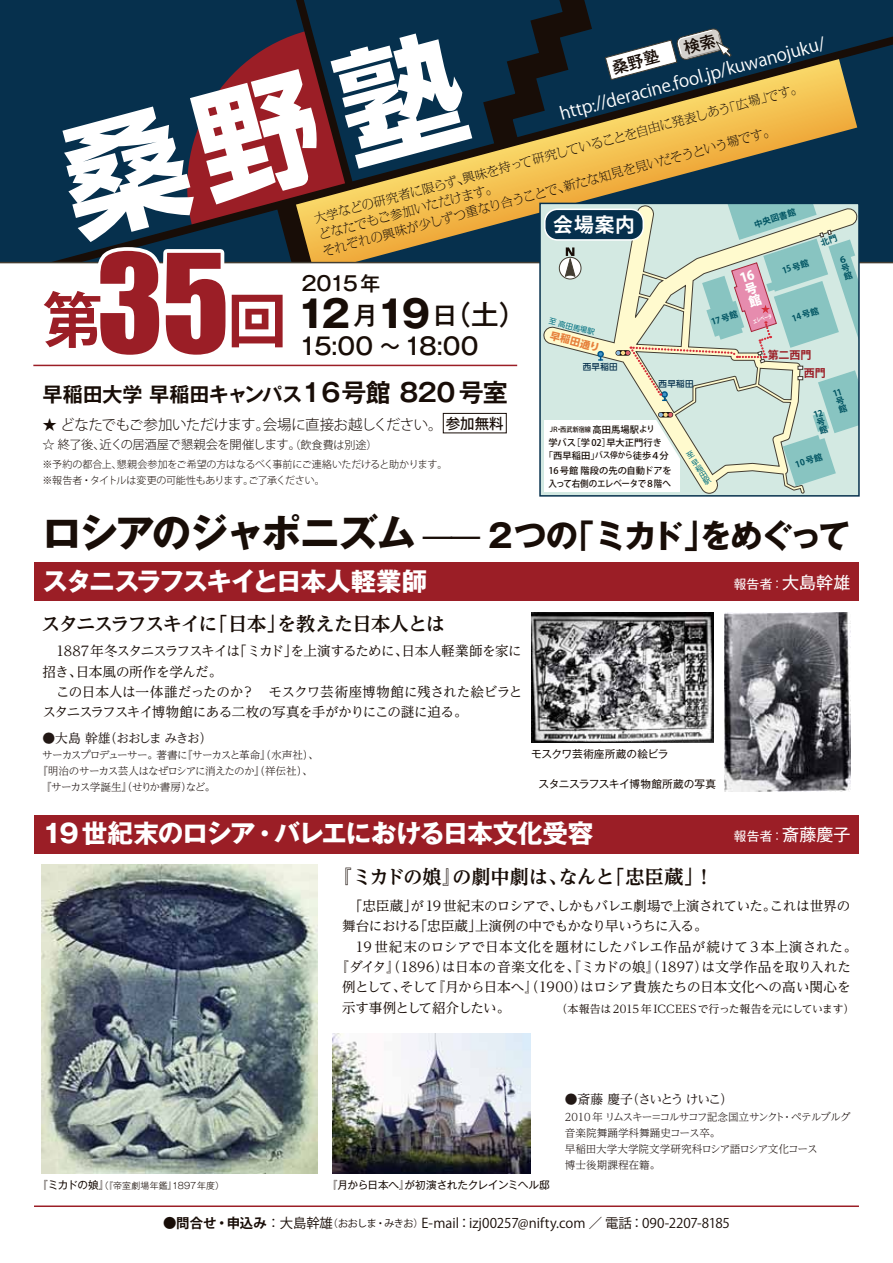
<style>
.page{position:relative;width:893px;height:1263px;background:#fff}
.page>*{position:absolute;margin:0;border:0;box-sizing:border-box;transform-origin:0 0}
.t1{font:126.45px "Impact";color:#9b1e26}
.t2{font:700 59.85px "Koz Go Pro";color:#9b1e26}
.t3{font:700 37.35px "Gothic MB101 Pr 6 N";color:#180d07}
.t4{font:700 32.1px "Gothic MB101 Pr 6 N";letter-spacing:-.065em;color:#180d07}
.t5{font:700 25.5px "Gothic MB101 Pr 6 N";letter-spacing:-.045em;color:#fff}
.t6{font:700 25.5px "Gothic MB101 Pr 6 N";letter-spacing:-.07em;color:#fff}
.t7{font:500 23.4px "Gothic MB101 Pr 6 N";letter-spacing:-.05em;color:#180d07}
.t8{font:700 20.1px "Gothic MB101 Pr 6 N De";letter-spacing:-.01em;color:#180d07}
.t9{font:500 19.95px "Gothic MB101 Pr 6 N";letter-spacing:-.05em;color:#180d07}
.t10{font:700 19.65px "Koz Go Pro";color:#fff}
.t11{font:700 19.2px "UD Reimin Pr 6 N";letter-spacing:-.06em;color:#180d07}
.t12{font:700 19.2px "UD Reimin Pr 6 N";letter-spacing:-.005em;color:#180d07}
.t13{font:17.4px "Koz Go Pro";color:#fff}
.t14{font:300 14.55px "Koz Go Pro";letter-spacing:-.04em;color:#180d07}
.t15{font:13.65px/20.4px "UD Reimin Pr 6 N";letter-spacing:-.03em;color:#180d07}
.t16{font:13.65px "UD Reimin Pr 6 N";letter-spacing:.01em;color:#180d07}
.t17{font:13.65px "UD Reimin Pr 6 N";letter-spacing:.015em;color:#180d07}
.t18{font:13.65px "UD Reimin Pr 6 N";letter-spacing:-.065em;color:#180d07}
.t19{font:13.35px "Koz Go Pro";color:#180d07}
.t20{font:12.75px "UD Reimin Pr 6 N";letter-spacing:-.105em;color:#221815}
.t21{font:12.75px "Gothic MB101 Pr 6 N";letter-spacing:.02em;color:#fff}
.t22{font:800 12.75px/12.8px "Koz Go Pro";color:#fff}
.t23{font:300 12.3px "Koz Go Pro";letter-spacing:-.035em;color:#180d07}
.t24{font:300 11.85px/17px "M News M Pro";color:#180d07}
.t25{font:10.95px "UD Reimin Pr 6 N";letter-spacing:-.005em;color:#180d07}
.t26{font:700 10.95px "Koz Go Pro";color:#9b1e26}
.t27{font:300 10.65px/16.2px "UD Reimin Pr 6 N";letter-spacing:-.025em;color:#221815}
.t28{font:10.65px "Gothic MB101 Pr 6 N";letter-spacing:-.015em;color:#180d07}
.t29{font:300 10.65px "UD Reimin Pr 6 N";letter-spacing:-.06em;color:#221815}
.t30{font:300 10.65px "UD Reimin Pr 6 N";letter-spacing:-.105em;color:#221815}
.t31{font:300 10.05px/15.9px "Koz Go Pro";letter-spacing:-.025em;color:#180d07}
.t32{font:700 10.05px "UD Shin Go Pr 6 N";color:#e6803c}
.t33{font:500 9.3px/12.9px "Koz Go Pro";letter-spacing:-.005em;color:#180d07;text-align:center}
.t34{font:300 9px "Gothic MB101 Pr 6 N";letter-spacing:.015em;color:#180d07}
.t35{font:700 8.55px/8.6px "Koz Go Pro";color:#005462}
.t36{font:500 8.55px "UD Shin Go Pr 6 N";letter-spacing:.03em;color:#06304d}
.t37{font:7.35px "UD Shin Go Pr 6 N";color:#006f7f}
.t38{font:500 6.9px "Koz Go Pro";letter-spacing:.005em;color:#180d07;scale:.88 1}
.t39{font:700 5.55px "Koz Go Pro";color:#fff;scale:.75 1}
.s1{font-weight:500;font-size:24.9px}
.s2{font-weight:500;font-size:27.45px}
.s3{font-size:25.05px}
.s4{font-weight:500}
.s5{font-size:11.1px}
.s6{font-size:9.3px}
.s7{font-size:8.25px}
.s8{font-size:39.3px}
.s9{font-weight:500;font-size:29.4px}
.s10{font-size:16.95px}
.s11{font-weight:400;font-size:10.65px}
.s12{font-weight:700}
.s13{font-size:10.05px}
</style>
<div class="page">
<svg style="left:0;top:0;width:893px;height:263px;background:#3c4e4a"></svg>
<svg style="left:542px;top:206px;width:315px;height:288px"></svg>
<div style="left:597px;top:351px;width:7px;height:6px;border:1px solid #00578b;border-radius:50%"></div>
<svg style="left:598px;top:352px;width:5px;height:9px"></svg>
<svg style="left:559px;top:257px;width:22px;height:22px"></svg>
<div style="left:559px;top:257px;width:22px;height:22px;border:1px solid #433d32;border-radius:50%"></div>
<svg style="left:564px;top:247px;width:12px;height:36px"></svg>
<div style="left:539px;top:203px;width:321px;height:294px;border:2px solid #06304d"></div>
<div style="left:545px;top:209px;width:98px;height:31px;background:#06304d;border-radius:13px"></div>
<div style="left:544px;top:209px;width:100px;height:32px;border:2px solid #fff;border-radius:13px"></div>
<svg style="left:92px;top:0;width:261px;height:264px;background:#334c5a"></svg>
<hr style="left:33px;top:365px;width:484px;height:1px;background:#9b1e26">
<hr style="left:34px;top:1205px;width:825px;height:2px;background:#9b1e26">
<div style="left:443px;top:413px;width:64px;height:20px;border:1px solid #180d07"></div>
<div style="left:34px;top:563px;width:825px;height:38px;background:#9b1e26"></div>
<div style="left:34px;top:815px;width:825px;height:38px;background:#9b1e26"></div>
<img style="left:41px;top:864px;width:277px;height:309px">
<img style="left:332px;top:1034px;width:198px;height:139px">
<img style="left:531px;top:613px;width:183px;height:130px">
<img style="left:724px;top:613px;width:126px;height:178px">
<svg style="left:52px;top:24px;width:422px;height:221px;background:#413b41"></svg>
<svg style="left:615px;top:203px;width:244px;height:283px;background:#c5d8ce"></svg>
<svg style="left:468px;top:0;width:264px;height:172px;background:#565d4c"></svg>
<p class="t13" style="left:557px;top:103px;width:276px;rotate:-15deg">http://deracine.fool.jp/kuwanojuku/</p>
<p class="t24" style="left:312px;top:210px;width:506px;rotate:-15deg">大学などの研究者に限らず、興味を持って研究していることを自由に発表しあう「広場」です。どなたでもご参加いただけます。</p>
<p class="t24" style="left:321px;top:243px;width:469px;rotate:-15deg">それぞれの興味が少しずつ重なり合うことで、新たな知見を見いだそうという場です。</p>
<p class="t35" style="left:753px;top:221px;width:45px;rotate:-18deg">中央図書館</p>
<h3 class="t10" style="left:553px;top:212px;width:83px">会場案内</h3>
<h1 class="t1" style="left:97px;top:205px;width:134px">35</h1>
<p class="t35" style="left:781px;top:267px;width:29px;rotate:-18deg">15 号館</p>
<p class="t22" style="left:739px;top:273px;width:16px;rotate:-18deg">16号館</p>
<h3 class="t9" style="left:302px;top:267px;width:80px">2015年</h3>
<h3 class="t3" style="left:297px;top:283px;width:230px">12<span class="s1">月</span>19<span class="s1">日</span><span class="s2">（土）</span></h3>
<h3 class="t7" style="left:299px;top:327px;width:181px">15:00 ～18:00</h3>
<h2 class="t2" style="left:43px;top:282px;width:246px">第　 回</h2>
<h3 class="t8" style="left:43px;top:377px;width:467px">早稲田大学 早稲田キャンパス<span class="s3">１６号館 820号室</span></h3>
<p class="t35" style="left:791px;top:315px;width:29px;rotate:-18deg">14 号館</p>
<p class="t35" style="left:710px;top:319px;width:29px;rotate:-18deg">17号館</p>
<p class="t39" style="left:752px;top:318px;width:28px;rotate:-18deg">エレベータ</p>
<p class="t37" style="left:551px;top:315px;width:49px;rotate:15deg">至 高田馬場駅</p>
<p class="t32" style="left:552px;top:327px;width:52px;rotate:14deg">早稲田通り</p>
<p class="t36" style="left:583px;top:360px;width:36px">西早稲田</p>
<p class="t26" style="left:768px;top:348px;width:45px">第二西門</p>
<p class="t26" style="left:804px;top:366px;width:24px">西門</p>
<p class="t36" style="left:659px;top:377px;width:36px">西早稲田</p>
<p class="t35" style="left:832px;top:391px;width:11px;rotate:-18deg">11号館</p>
<p class="t35" style="left:813px;top:412px;width:11px;rotate:-18deg">12号館</p>
<p class="t14" style="left:43px;top:415px;width:463px">★ どなたでもご参加いただけます。会場に直接お越しください。<span class="s4">参加無料</span></p>
<p class="t23" style="left:43px;top:436px;width:337px">☆ 終了後、近くの居酒屋で懇親会を開催します。<span class="s5">（飲食費は別途）</span></p>
<p class="t31" style="left:43px;top:457px;width:406px">※予約の都合上、懇親会参加をご希望の方はなるべく事前にご連絡いただけると助かります。※報告者・タイトルは変更の可能性もあります。ご了承ください。</p>
<p class="t38" style="left:548px;top:425px;width:122px">ＪＲ・西武新宿線 <span class="s6">高田馬場駅</span><span class="s7">より</span></p>
<p class="t33" style="left:544px;top:436px;width:126px">学バス［学 02］早大正門行き「西早稲田」<span class="s7">バス停から</span>徒歩４分</p>
<p class="t33" style="left:548px;top:464px;width:125px;text-align:left">16号館 階段の先の自動ドアを入って右側のエレベータで８階へ</p>
<p class="t35" style="left:794px;top:461px;width:29px;rotate:-18deg">10 号館</p>
<h3 class="t4" style="left:43px;top:509px;width:809px"><span class="s8">ロシアのジャポニズム</span> <span class="s9">――</span> ２つの「ミカド」をめぐって</h3>
<h3 class="t6" style="left:43px;top:560px;width:386px">スタニスラフスキイと日本人軽業師</h3>
<p class="t21" style="left:734px;top:574px;width:118px">報告者：<span class="s10">大島幹雄</span></p>
<h3 class="t11" style="left:41px;top:608px;width:405px">スタニスラフスキイに「日本」を教えた日本人とは</h3>
<p class="t15" style="left:43px;top:640px;width:481px">　1887年冬スタニスラフスキイは「ミカド」を上演するために、日本人軽業師を家に招き、日本風の所作を学んだ。<br>　この日本人は一体誰だったのか？　モスクワ芸術座博物館に残された絵ビラとスタニスラフスキイ博物館にある二枚の写真を手がかりにこの謎に迫る。</p>
<p class="t20" style="left:43px;top:727px;width:171px">●大島 幹雄（おおしま みきお）</p>
<p class="t30" style="left:42px;top:746px;width:278px">サーカスプロデューサー。著書に『サーカスと革命』（水声社）、</p>
<p class="t29" style="left:37px;top:762px;width:277px">『明治のサーカス芸人はなぜロシアに消えたのか』（祥伝社）、</p>
<p class="t29" style="left:41px;top:778px;width:176px">『サーカス学誕生』（せりか書房）など。</p>
<p class="t28" style="left:531px;top:745px;width:139px">モスクワ芸術座所蔵の絵ビラ</p>
<p class="t28" style="left:539px;top:775px;width:179px">スタニスラフスキイ博物館所蔵の写真</p>
<h3 class="t5" style="left:43px;top:812px;width:552px">19 世紀末のロシア・バレエにおける日本文化受容</h3>
<p class="t21" style="left:734px;top:826px;width:118px">報告者：<span class="s10">斎藤慶子</span></p>
<h3 class="t12" style="left:332px;top:861px;width:383px">『ミカドの娘』の劇中劇は、なんと「忠臣蔵」！</h3>
<p class="t15" style="left:342px;top:895px;width:510px">　「忠臣蔵」が19 世紀末のロシアで、しかもバレエ劇場で上演されていた。これは世界の舞台における「忠臣蔵」上演例の中でもかなり早いうちに入る。</p>
<p class="t17" style="left:356px;top:935px;width:503px">19 世紀末のロシアで日本文化を題材にしたバレエ作品が続けて3 本上演された。</p>
<p class="t16" style="left:335px;top:956px;width:517px">『ダイタ』（1896）は日本の音楽文化を、『ミカドの娘』（1897）は文学作品を取り入れた</p>
<p class="t15" style="left:342px;top:977px;width:510px">例として、そして『月から日本へ』（1900）はロシア貴族たちの日本文化への高い関心を</p>
<p class="t18" style="left:342px;top:996px;width:170px">示す事例として紹介したい。</p>
<p class="t25" style="left:557px;top:1000px;width:299px">（本報告は2015 年ICCEESで行った報告を元にしています）</p>
<p class="t34" style="left:37px;top:1177px;width:188px"><span class="s11">『ミカドの娘』</span>（『帝室劇場年鑑』1897年度）</p>
<p class="t28" style="left:327px;top:1175px;width:225px">『月から日本へ』が初演されたクレインミヘル邸</p>
<p class="t20" style="left:565px;top:1088px;width:170px">●斎藤 慶子（さいとう けいこ）</p>
<p class="t27" style="left:565px;top:1108px;width:287px">2010 年 リムスキー＝コルサコフ記念国立サンクト・ペテルブルグ音楽院舞踊学科舞踊史コース卒。<br>早稲田大学大学院文学研究科ロシア語ロシア文化コース<br>博士後期課程在籍。</p>
<p class="t19" style="left:163px;top:1214px;width:568px"><span class="s12">●問合せ・申込み</span> ： 大島幹雄<span class="s13">（おおしま・みきお）</span>E-mail：izj00257@nifty.com ／ 電話：090-2207-8185</p>
</div>
